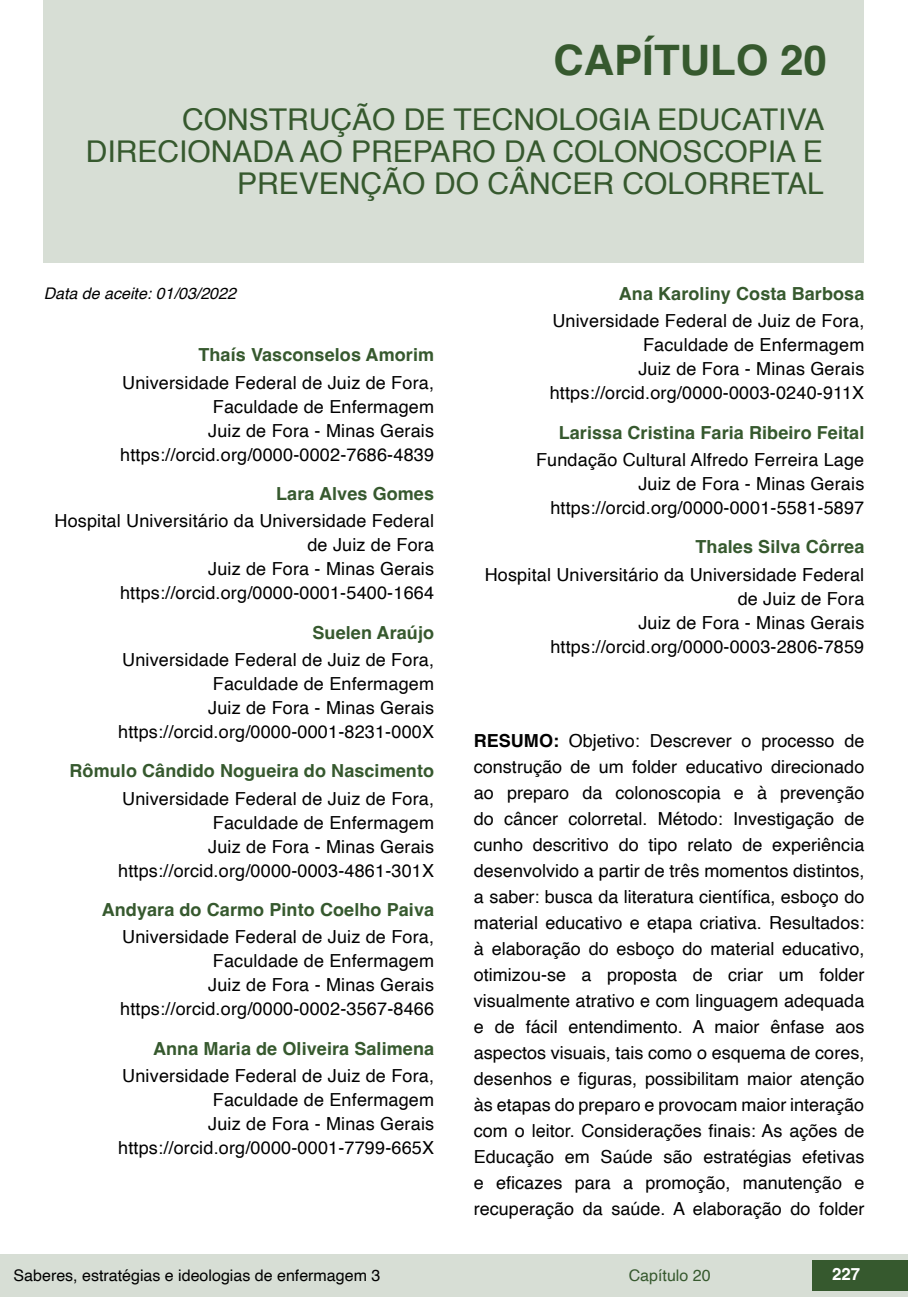
<style>
.page{position:relative;width:908px;height:1304px;background:#fff}
.page>*{position:absolute;margin:0;border:0;box-sizing:border-box;transform-origin:0 0}
.t1{font:700 42px "Helvetica";color:#36592e}
.t2{font:30px/32px "Helvetica";color:#36592e;text-align:right}
.t3{font:18px/24px "Helvetica";letter-spacing:.01em;color:#000;text-align:right}
.t4{font:700 18px "Helvetica";letter-spacing:.005em;color:#36592e}
.t5{font:700 16.8px "Helvetica";color:#fff}
.t6{font:16px "Helvetica";color:#000}
.t7{font:italic 16px "Helvetica";color:#000}
.t8{font:16px "Helvetica";color:#36592e}
.s1{font-weight:700}
</style>
<div class="page">
<div style="left:0;top:1254px;width:906px;height:43px;background:#d7ded5"></div>
<div style="left:812px;top:1261px;width:95px;height:30px;background:#36592e"></div>
<div style="left:44px;top:0;width:819px;height:263px;background:#d7ded5"></div>
<h1 class="t1" style="left:553px;top:35px;width:275px">CAPÍTULO 20</h1>
<h2 class="t2" style="left:86px;top:104px;width:740px">CONSTRUÇÃO DE TECNOLOGIA EDUCATIVA<br>DIRECIONADA AO PREPARO DA COLONOSCOPIA E<br>PREVENÇÃO DO CÂNCER COLORRETAL</h2>
<p class="t7" style="left:44px;top:280px;width:194px">Data de aceite: 01/03/2022</p>
<p class="t4" style="left:198px;top:344px;width:237px">Thaís Vasconselos Amorim</p>
<p class="t3" style="left:120px;top:371px;width:315px">Universidade Federal de Juiz de Fora, Faculdade de Enfermagem<br>Juiz de Fora - Minas Gerais https://orcid.org/0000-0002-7686-4839</p>
<p class="t4" style="left:276px;top:483px;width:159px">Lara Alves Gomes</p>
<p class="t3" style="left:54px;top:510px;width:381px">Hospital Universitário da Universidade Federal de Juiz de Fora<br>Juiz de Fora - Minas Gerais https://orcid.org/0000-0001-5400-1664</p>
<p class="t4" style="left:312px;top:621px;width:123px">Suelen Araújo</p>
<p class="t3" style="left:118px;top:648px;width:317px">Universidade Federal de Juiz de Fora, Faculdade de Enfermagem<br>Juiz de Fora - Minas Gerais https://orcid.org/0000-0001-8231-000X</p>
<p class="t4" style="left:69px;top:760px;width:366px">Rômulo Cândido Nogueira do Nascimento</p>
<p class="t3" style="left:118px;top:787px;width:317px">Universidade Federal de Juiz de Fora, Faculdade de Enfermagem<br>Juiz de Fora - Minas Gerais https://orcid.org/0000-0003-4861-301X</p>
<p class="t4" style="left:102px;top:899px;width:334px">Andyara do Carmo Pinto Coelho Paiva</p>
<p class="t3" style="left:120px;top:926px;width:315px">Universidade Federal de Juiz de Fora, Faculdade de Enfermagem<br>Juiz de Fora - Minas Gerais https://orcid.org/0000-0002-3567-8466</p>
<p class="t4" style="left:153px;top:1037px;width:282px">Anna Maria de Oliveira Salimena</p>
<p class="t3" style="left:118px;top:1064px;width:317px">Universidade Federal de Juiz de Fora, Faculdade de Enfermagem<br>Juiz de Fora - Minas Gerais https://orcid.org/0000-0001-7799-665X</p>
<p class="t4" style="left:618px;top:283px;width:247px">Ana Karoliny Costa Barbosa</p>
<p class="t3" style="left:549px;top:310px;width:316px">Universidade Federal de Juiz de Fora, Faculdade de Enfermagem<br>Juiz de Fora - Minas Gerais https://orcid.org/0000-0003-0240-911X</p>
<p class="t4" style="left:558px;top:421px;width:307px">Larissa Cristina Faria Ribeiro Feital</p>
<p class="t3" style="left:535px;top:448px;width:330px">Fundação Cultural Alfredo Ferreira Lage<br>Juiz de Fora - Minas Gerais https://orcid.org/0000-0001-5581-5897</p>
<p class="t4" style="left:695px;top:536px;width:170px">Thales Silva Côrrea</p>
<p class="t3" style="left:484px;top:563px;width:381px">Hospital Universitário da Universidade Federal de Juiz de Fora<br>Juiz de Fora - Minas Gerais https://orcid.org/0000-0003-2806-7859</p>
<p class="t3" style="left:473px;top:728px;width:392px;line-height:26px;text-align:justify"><span class="s1">RESUMO:</span> Objetivo: Descrever o processo de construção de um folder educativo direcionado ao preparo da colonoscopia e à prevenção do câncer colorretal. Método: Investigação de cunho descritivo do tipo relato de experiência desenvolvido a partir de três momentos distintos, a saber: busca da literatura científica, esboço do material educativo e etapa criativa. Resultados: à elaboração do esboço do material educativo, otimizou-se a proposta de criar um folder visualmente atrativo e com linguagem adequada e de fácil entendimento. A maior ênfase aos aspectos visuais, tais como o esquema de cores, desenhos e figuras, possibilitam maior atenção às etapas do preparo e provocam maior interação com o leitor. Considerações finais: As ações de Educação em Saúde são estratégias efetivas e eficazes para a promoção, manutenção e recuperação da saúde. A elaboração do folder</p>
<p class="t6" style="left:14px;top:1263px;width:368px">Saberes, estratégias e ideologias de enfermagem 3</p>
<p class="t8" style="left:628px;top:1263px;width:83px">Capítulo 20</p>
<p class="t5" style="left:831px;top:1264px;width:30px">227</p>
</div>
